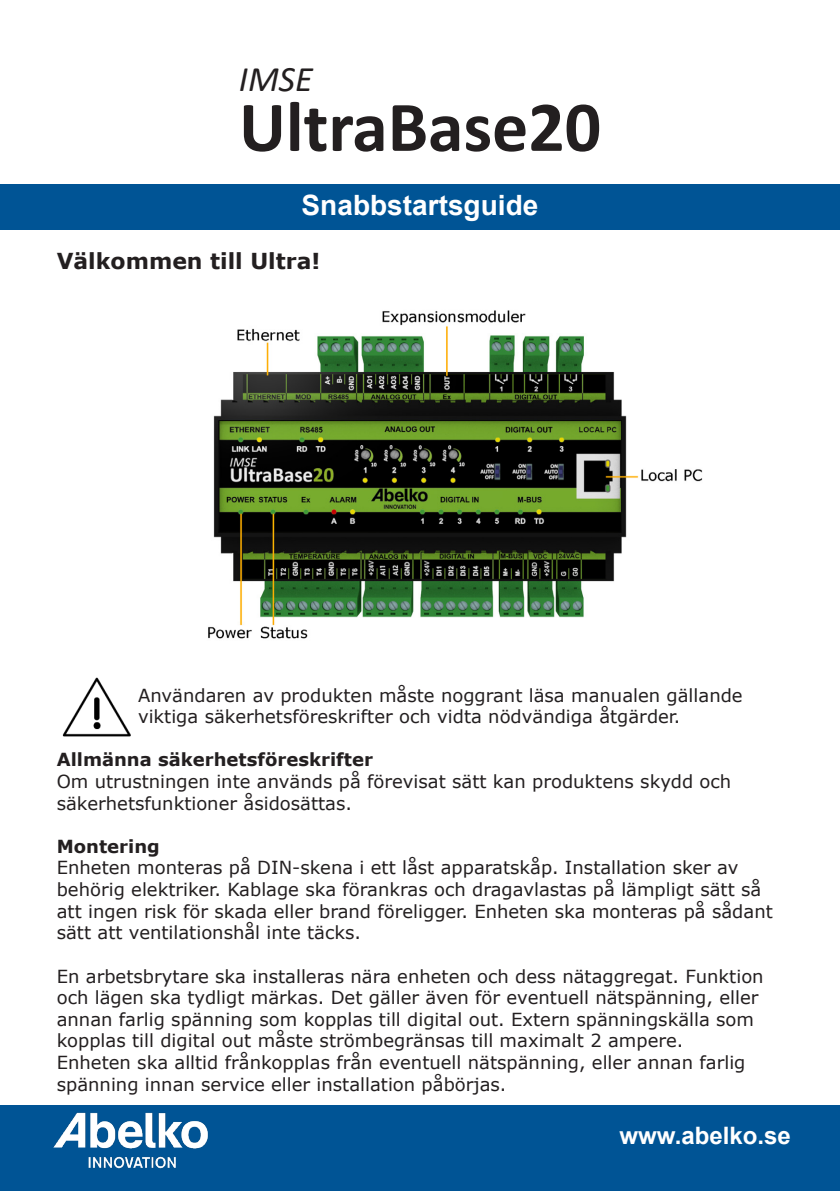
<style>
.page{position:relative;width:840px;height:1191px;background:#fff}
.page>*{position:absolute;margin:0;border:0;box-sizing:border-box;transform-origin:0 0}
.t1{font:700 72px "Calibri";color:#231f20}
.t2{font:italic 36px "Calibri";color:#231f20}
.t3{font:700 28px "Arial";color:#fff}
.t4{font:700 24px "Arial";color:#fff}
.t5{font:700 22px "Verdana";color:#231f20}
.t6{font:18px/21.6px "Verdana";color:#231f20}
.t7{font:700 18px "Verdana";color:#231f20}
</style>
<div class="page">
<div style="left:0;top:184px;width:839px;height:45px;background:#005495"></div>
<div style="left:0;top:1105px;width:839px;height:86px;background:#005495"></div>
<img style="left:53px;top:1112px;width:155px;height:57px">
<img style="left:208px;top:310px;width:495px;height:329px">
<img style="left:62px;top:677px;width:69px;height:60px">
<p class="t2" style="left:239px;top:54px;width:75px">IMSE</p>
<p class="t1" style="left:239px;top:76px;width:363px">UltraBase20</p>
<p class="t3" style="left:301px;top:186px;width:238px">Snabbstartsguide</p>
<p class="t5" style="left:57px;top:246px;width:265px">Välkommen till Ultra!</p>
<p class="t6" style="left:138px;top:684px;width:606px">Användaren av produkten måste noggrant läsa manualen gällande viktiga säkerhetsföreskrifter och vidta nödvändiga åtgärder.</p>
<p class="t7" style="left:57px;top:747px;width:317px">Allmänna säkerhetsföreskrifter</p>
<p class="t6" style="left:57px;top:770px;width:675px">Om utrustningen inte används på förevisat sätt kan produktens skydd och säkerhetsfunktioner åsidosättas.</p>
<p class="t7" style="left:57px;top:833px;width:104px">Montering</p>
<p class="t6" style="left:57px;top:857px;width:717px">Enheten monteras på DIN-skena i ett låst apparatskåp. Installation sker av behörig elektriker. Kablage ska förankras och dragavlastas på lämpligt sätt så att ingen risk för skada eller brand föreligger. Enheten ska monteras på sådant sätt att ventilationshål inte täcks.</p>
<p class="t6" style="left:57px;top:965px;width:708px">En arbetsbrytare ska installeras nära enheten och dess nätaggregat. Funktion och lägen ska tydligt märkas. Det gäller även för eventuell nätspänning, eller annan farlig spänning som kopplas till digital out. Extern spänningskälla som kopplas till digital out måste strömbegränsas till maximalt 2 ampere.</p>
<p class="t6" style="left:57px;top:1051px;width:689px">Enheten ska alltid frånkopplas från eventuell nätspänning, eller annan farlig spänning innan service eller installation påbörjas.</p>
<h3 class="t4" style="left:619px;top:1119px;width:173px">www.abelko.se</h3>
</div>
